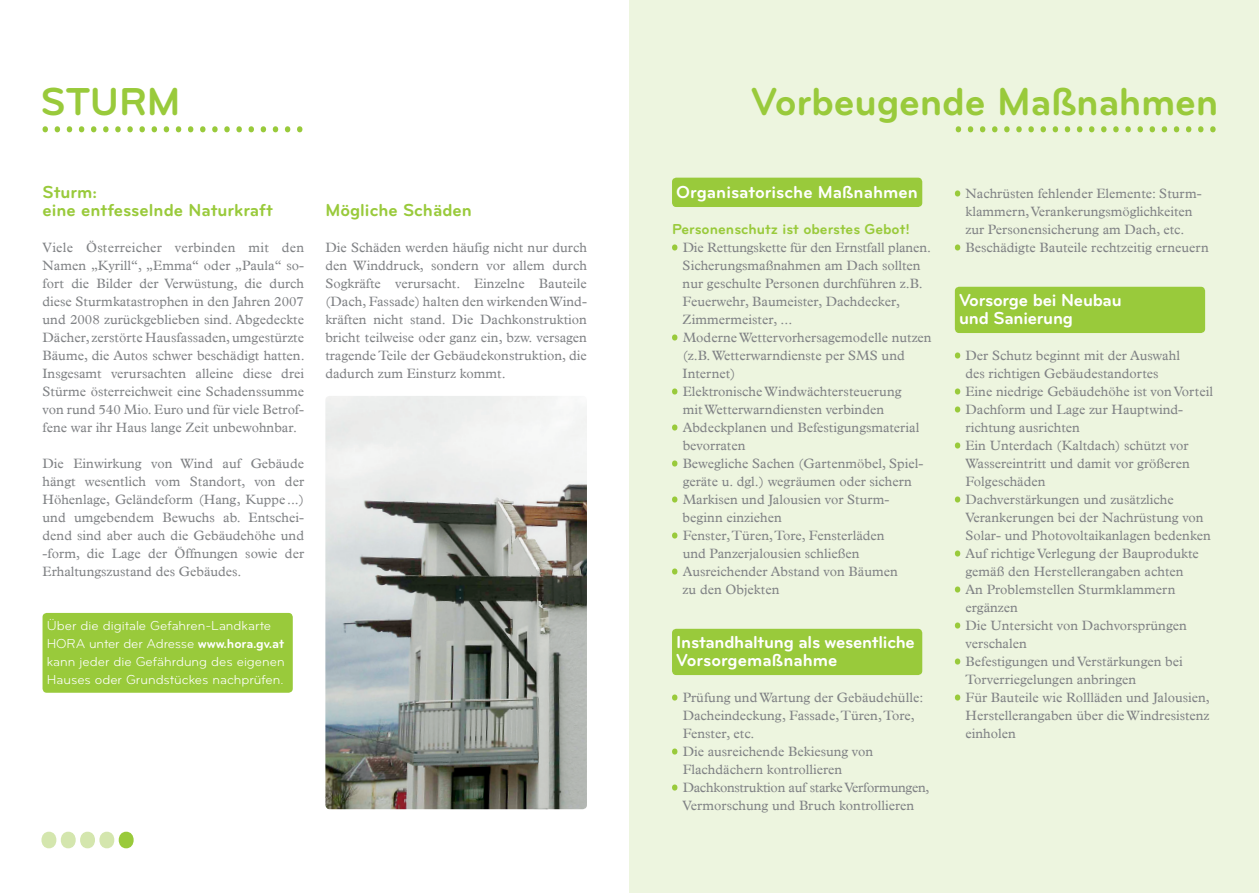
<style>
.page{position:relative;width:1259px;height:893px;background:#fff}
.page>*{position:absolute;margin:0;border:0;box-sizing:border-box;transform-origin:0 0}
.t1{font:700 40.5px "Bryant Pro";letter-spacing:-.01em;color:#99ca3b}
.t2{font:700 18px/18px "Bryant Pro";letter-spacing:-.015em;color:#fff}
.t3{font:700 18px/18px "Bryant Pro";color:#99ca3b}
.t4{font:700 15px "Bryant Pro";color:#99ca3b}
.t5{font:13.5px/18px "Plantin";color:#808285}
.t6{font:13.5px/18px "Bryant Pro";color:#fff}
.s1{font-weight:700}
</style>
<div class="page">
<div style="left:629px;top:0;width:630px;height:893px;background:#edf5df"></div>
<div style="left:43px;top:613px;width:250px;height:80px;background:#99ca3b;border-radius:4px"></div>
<div style="left:672px;top:178px;width:250px;height:29px;background:#99ca3b;border-radius:4px"></div>
<svg style="left:672px;top:244px;width:5px;height:7px"></svg>
<svg style="left:672px;top:334px;width:5px;height:7px"></svg>
<svg style="left:672px;top:388px;width:5px;height:7px"></svg>
<svg style="left:672px;top:424px;width:5px;height:7px"></svg>
<svg style="left:672px;top:460px;width:5px;height:7px"></svg>
<svg style="left:672px;top:496px;width:5px;height:7px"></svg>
<svg style="left:672px;top:532px;width:5px;height:6px"></svg>
<svg style="left:672px;top:568px;width:5px;height:6px"></svg>
<div style="left:672px;top:629px;width:250px;height:46px;background:#99ca3b;border-radius:4px"></div>
<svg style="left:672px;top:694px;width:5px;height:6px"></svg>
<svg style="left:672px;top:748px;width:5px;height:6px"></svg>
<svg style="left:672px;top:784px;width:5px;height:6px"></svg>
<svg style="left:955px;top:190px;width:5px;height:7px"></svg>
<svg style="left:955px;top:244px;width:5px;height:7px"></svg>
<div style="left:955px;top:287px;width:250px;height:46px;background:#99ca3b;border-radius:4px"></div>
<svg style="left:955px;top:352px;width:5px;height:7px"></svg>
<svg style="left:955px;top:388px;width:5px;height:7px"></svg>
<svg style="left:955px;top:406px;width:5px;height:7px"></svg>
<svg style="left:955px;top:442px;width:5px;height:7px"></svg>
<svg style="left:955px;top:496px;width:5px;height:7px"></svg>
<svg style="left:955px;top:550px;width:5px;height:6px"></svg>
<svg style="left:955px;top:586px;width:5px;height:6px"></svg>
<svg style="left:955px;top:622px;width:5px;height:6px"></svg>
<svg style="left:955px;top:658px;width:5px;height:6px"></svg>
<svg style="left:955px;top:694px;width:5px;height:6px"></svg>
<svg style="left:43px;top:126px;width:5px;height:6px"></svg>
<svg style="left:55px;top:126px;width:5px;height:6px"></svg>
<svg style="left:67px;top:126px;width:5px;height:6px"></svg>
<svg style="left:79px;top:126px;width:5px;height:6px"></svg>
<svg style="left:91px;top:126px;width:5px;height:6px"></svg>
<svg style="left:103px;top:126px;width:6px;height:6px"></svg>
<svg style="left:115px;top:126px;width:6px;height:6px"></svg>
<svg style="left:127px;top:126px;width:6px;height:6px"></svg>
<svg style="left:139px;top:126px;width:6px;height:6px"></svg>
<svg style="left:152px;top:126px;width:5px;height:6px"></svg>
<svg style="left:164px;top:126px;width:5px;height:6px"></svg>
<svg style="left:176px;top:126px;width:5px;height:6px"></svg>
<svg style="left:188px;top:126px;width:5px;height:6px"></svg>
<svg style="left:200px;top:126px;width:5px;height:6px"></svg>
<svg style="left:212px;top:126px;width:6px;height:6px"></svg>
<svg style="left:224px;top:126px;width:6px;height:6px"></svg>
<svg style="left:236px;top:126px;width:6px;height:6px"></svg>
<svg style="left:248px;top:126px;width:6px;height:6px"></svg>
<svg style="left:261px;top:126px;width:5px;height:6px"></svg>
<svg style="left:273px;top:126px;width:5px;height:6px"></svg>
<svg style="left:285px;top:126px;width:5px;height:6px"></svg>
<svg style="left:297px;top:126px;width:5px;height:6px"></svg>
<svg style="left:955px;top:126px;width:6px;height:6px"></svg>
<svg style="left:968px;top:126px;width:5px;height:6px"></svg>
<svg style="left:980px;top:126px;width:5px;height:6px"></svg>
<svg style="left:992px;top:126px;width:5px;height:6px"></svg>
<svg style="left:1004px;top:126px;width:5px;height:6px"></svg>
<svg style="left:1016px;top:126px;width:5px;height:6px"></svg>
<svg style="left:1028px;top:126px;width:6px;height:6px"></svg>
<svg style="left:1040px;top:126px;width:6px;height:6px"></svg>
<svg style="left:1052px;top:126px;width:6px;height:6px"></svg>
<svg style="left:1064px;top:126px;width:6px;height:6px"></svg>
<svg style="left:1077px;top:126px;width:5px;height:6px"></svg>
<svg style="left:1089px;top:126px;width:5px;height:6px"></svg>
<svg style="left:1101px;top:126px;width:5px;height:6px"></svg>
<svg style="left:1113px;top:126px;width:5px;height:6px"></svg>
<svg style="left:1125px;top:126px;width:5px;height:6px"></svg>
<svg style="left:1137px;top:126px;width:6px;height:6px"></svg>
<svg style="left:1149px;top:126px;width:6px;height:6px"></svg>
<svg style="left:1161px;top:126px;width:6px;height:6px"></svg>
<svg style="left:1173px;top:126px;width:6px;height:6px"></svg>
<svg style="left:1186px;top:126px;width:5px;height:6px"></svg>
<svg style="left:1198px;top:126px;width:5px;height:6px"></svg>
<svg style="left:1210px;top:126px;width:5px;height:6px"></svg>
<div style="left:119px;top:832px;width:15px;height:16px;background:#99ca3b;border-radius:50%"></div>
<div style="left:99px;top:832px;width:15px;height:16px;background:#d4e6ae;border-radius:50%"></div>
<div style="left:80px;top:832px;width:15px;height:16px;background:#d4e6ae;border-radius:50%"></div>
<div style="left:61px;top:832px;width:15px;height:16px;background:#d4e6ae;border-radius:50%"></div>
<div style="left:41px;top:832px;width:15px;height:16px;background:#d4e6ae;border-radius:50%"></div>
<img style="left:325px;top:396px;width:262px;height:413px">
<h1 class="t1" style="left:40px;top:77px;width:135px">sturm</h1>
<h1 class="t1" style="left:751px;top:77px;width:469px">Vorbeugende Maßnahmen</h1>
<h2 class="t3" style="left:43px;top:183px;width:232px">Sturm:<br>eine entfesselnde Naturkraft</h2>
<p class="t5" style="left:43px;top:239px;width:264px;text-align:justify">Viele Österreicher verbinden mit den Namen „Kyrill“, „Emma“ oder „Paula“ so&shy;fort die Bilder der Verwüstung, die durch diese Sturmkatastrophen in den Jahren 2007 und 2008 zurückgeblieben sind. Abgedeckte Dächer, zerstörte Hausfassaden, umgestürzte Bäume, die Autos schwer beschädigt hatten.<br>Insgesamt verursachten alleine diese drei Stürme österreichweit eine Schadenssumme von rund 540 Mio. Euro und für viele Betrof&shy;fene war ihr Haus lange Zeit unbewohnbar.</p>
<p class="t5" style="left:43px;top:455px;width:263px;text-align:justify">Die Einwirkung von Wind auf Gebäude hängt wesentlich vom Standort, von der Höhenlage, Geländeform (Hang, Kuppe ...) und umgebendem Bewuchs ab. Entschei&shy;dend sind aber auch die Gebäudehöhe und -form, die Lage der Öffnungen sowie der Erhaltungszustand des Gebäudes.</p>
<p class="t6" style="left:47px;top:617px;width:239px">Über die digitale Gefahren-Landkarte HORA unter der Adresse <span class="s1">www.hora.gv.at </span>kann jeder die Gefährdung des eigenen Hauses oder Grundstückes nachprüfen.</p>
<h2 class="t3" style="left:325px;top:201px;width:148px">Mögliche Schäden</h2>
<p class="t5" style="left:325px;top:239px;width:263px;text-align:justify">Die Schäden werden häufig nicht nur durch den Winddruck, sondern vor allem durch Sogkräfte verursacht. Einzelne Bauteile (Dach, Fassade) halten den wirkenden Wind&shy;kräften nicht stand. Die Dachkonstruktion bricht teilweise oder ganz ein, bzw. versagen tragende Teile der Gebäudekonstruktion, die dadurch zum Einsturz kommt.</p>
<h2 class="t2" style="left:676px;top:183px;width:243px">Organisatorische Maßnahmen</h2>
<p class="t4" style="left:672px;top:220px;width:239px">Personenschutz ist oberstes Gebot!</p>
<p class="t5" style="left:682px;top:239px;width:250px">Die Rettungskette für den Ernstfall planen.<br>Sicherungsmaßnahmen am Dach sollten nur geschulte Personen durchführen z.B.<br>Feuerwehr, Baumeister, Dachdecker,<br>Zimmermeister, ...<br>Moderne Wettervorhersagemodelle nutzen (z.B. Wetterwarndienste per SMS und<br>Internet)<br>Elektronische Windwächtersteuerung<br>mit Wetterwarndiensten verbinden<br>Abdeckplanen und Befestigungsmaterial bevorraten<br>Bewegliche Sachen (Gartenmöbel, Spiel&shy;geräte u. dgl.) wegräumen oder sichern<br>Markisen und Jalousien vor Sturm&shy;beginn einziehen<br>Fenster, Türen, Tore, Fensterläden<br>und Panzerjalousien schließen<br>Ausreichender Abstand von Bäumen<br>zu den Objekten</p>
<h2 class="t2" style="left:676px;top:633px;width:240px">Instandhaltung als wesentliche<br>Vorsorgemaßnahme</h2>
<p class="t5" style="left:682px;top:689px;width:248px">Prüfung und Wartung der Gebäudehülle:<br>Dacheindeckung, Fassade, Türen, Tore, Fenster, etc.<br>Die ausreichende Bekiesung von Flachdächern kontrollieren Dachkonstruktion auf starke Verformungen, Vermorschung und Bruch kontrollieren</p>
<p class="t5" style="left:965px;top:185px;width:245px">Nachrüsten fehlender Elemente: Sturm&shy;klammern, Verankerungsmöglichkeiten zur Personensicherung am Dach, etc.<br>Beschädigte Bauteile rechtzeitig erneuern</p>
<h2 class="t2" style="left:959px;top:291px;width:164px">Vorsorge bei Neubau und Sanierung</h2>
<p class="t5" style="left:965px;top:347px;width:249px">Der Schutz beginnt mit der Auswahl<br>des richtigen Gebäudestandortes<br>Eine niedrige Gebäudehöhe ist von Vorteil<br>Dachform und Lage zur Hauptwind&shy;richtung ausrichten<br>Ein Unterdach (Kaltdach) schützt vor<br>Wassereintritt und damit vor größeren<br>Folgeschäden<br>Dachverstärkungen und zusätzliche<br>Verankerungen bei der Nachrüstung von<br>Solar- und Photovoltaikanlagen bedenken<br>Auf richtige Verlegung der Bauprodukte gemäß den Herstellerangaben achten<br>An Problemstellen Sturmklammern ergänzen<br>Die Untersicht von Dachvorsprüngen verschalen<br>Befestigungen und Verstärkungen bei<br>Torverriegelungen anbringen<br>Für Bauteile wie Rollläden und Jalousien,<br>Herstellerangaben über die Windresistenz einholen</p>
</div>
